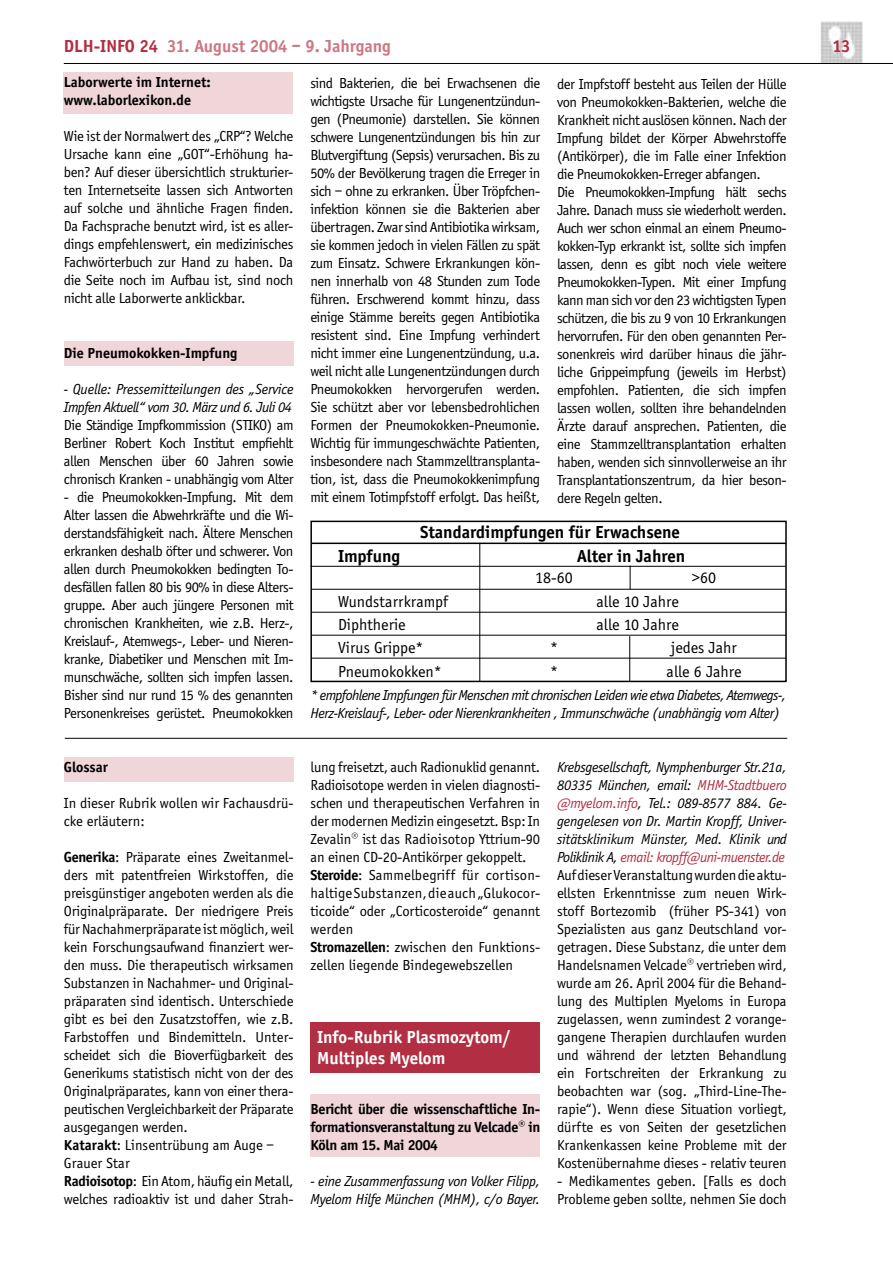
<style>
.page{position:relative;width:893px;height:1263px;background:#fff}
.page>*{position:absolute;margin:0;border:0;box-sizing:border-box;transform-origin:0 0}
.t1{font:700 18px "Officina Sans";color:#000}
.t2{font:700 18px/21px "Officina Sans";color:#fff}
.t3{font:700 18px "Officina Sans";color:#cd7784}
.t4{font:700 18px "Officina Sans";color:#b22e42}
.t5{font:16.5px "Officina Sans";color:#000}
.t6{font:15px/18px "Officina Sans";letter-spacing:-.02em;color:#000;text-align:justify}
.t7{font:italic 15px/18px "Officina Sans";letter-spacing:-.03em;color:#000}
.t8{font:700 15px/18px "Officina Sans";color:#000}
.t9{font:italic 15px/18px "Officina Sans";letter-spacing:-.01em;color:#000}
.t10{font:15px/18px "Officina Sans";color:#000}
.s1{color:#b22e42}
.s2{font-weight:700}
.s3{font-style:italic}
.s4{font-style:italic;color:#b22e42}
</style>
<div class="page">
<img style="left:820px;top:21px;width:43px;height:42px">
<hr style="left:64px;top:63px;width:829px;height:1px;background:#000">
<div style="left:63px;top:73px;width:230px;height:41px;background:#f0d5d9"></div>
<div style="left:64px;top:341px;width:229px;height:25px;background:#f0d5d9"></div>
<hr style="left:65px;top:738px;width:722px;height:1px;background:#000">
<div style="left:64px;top:757px;width:229px;height:24px;background:#f0d5d9"></div>
<div style="left:311px;top:1023px;width:229px;height:50px;background:#b22e42"></div>
<div style="left:311px;top:1094px;width:229px;height:63px;background:#f0d5d9"></div>
<hr style="left:479px;top:544px;width:1px;height:138px;background:#000">
<svg style="left:630px;top:565px;width:1px;height:24px"></svg>
<hr style="left:629px;top:636px;width:1px;height:46px;background:#000">
<div style="left:310px;top:521px;width:477px;height:161px;border:2px solid #000"></div>
<hr style="left:311px;top:566px;width:475px;height:1px;background:#000">
<hr style="left:311px;top:612px;width:475px;height:1px;background:#000">
<hr style="left:311px;top:635px;width:475px;height:1px;background:#000">
<hr style="left:311px;top:658px;width:475px;height:1px;background:#000">
<hr style="left:311px;top:589px;width:475px;height:1px;background:#000">
<hr style="left:312px;top:543px;width:474px;height:1px;background:#000">
<p class="t3" style="left:64px;top:35px;width:329px"><span class="s1">DLH-INFO 24</span> 31. August 2004 – 9. Jahrgang</p>
<p class="t4" style="left:832px;top:36px;width:20px">13</p>
<p class="t8" style="left:64px;top:73px;width:149px">Laborwerte im Internet: www.laborlexikon.de</p>
<p class="t6" style="left:64px;top:127px;width:231px">Wie ist der Normalwert des „CRP“? Welche Ursache kann eine „GOT“-Erhöhung ha&shy;ben? Auf dieser übersichtlich strukturier&shy;ten Internetseite lassen sich Antworten auf solche und ähnliche Fragen finden.<br>Da Fachsprache benutzt wird, ist es aller&shy;dings empfehlenswert, ein medizinisches Fachwörterbuch zur Hand zu haben. Da die Seite noch im Aufbau ist, sind noch nicht alle Laborwerte anklickbar.</p>
<p class="t6" style="left:310px;top:74px;width:231px">sind Bakterien, die bei Erwachsenen die wichtigste Ursache für Lungenentzündun&shy;gen (Pneumonie) darstellen. Sie können schwere Lungenentzündungen bis hin zur Blutvergiftung (Sepsis) verursachen. Bis zu 50% der Bevölkerung tragen die Erreger in sich – ohne zu erkranken. Über Tröpfchen&shy;infektion können sie die Bakterien aber übertragen. Zwar sind Antibiotika wirksam, sie kommen jedoch in vielen Fällen zu spät zum Einsatz. Schwere Erkrankungen kön&shy;nen innerhalb von 48 Stunden zum Tode führen. Erschwerend kommt hinzu, dass einige Stämme bereits gegen Antibiotika resistent sind. Eine Impfung verhindert nicht immer eine Lungenentzündung, u.a. weil nicht alle Lungenentzündungen durch Pneumokokken hervorgerufen werden.<br>Sie schützt aber vor lebensbedrohlichen Formen der Pneumokokken-Pneumonie.<br>Wichtig für immungeschwächte Patienten, insbesondere nach Stammzelltransplanta&shy;tion, ist, dass die Pneumokokkenimpfung mit einem Totimpfstoff erfolgt. Das heißt,</p>
<p class="t6" style="left:557px;top:75px;width:231px;text-align:left">der Impfstoff besteht aus Teilen der Hülle von Pneumokokken-Bakterien, welche die Krankheit nicht auslösen können. Nach der Impfung bildet der Körper Abwehrstoffe (Antikörper), die im Falle einer Infektion die Pneumokokken-Erreger abfangen.<br>Die Pneumokokken-Impfung hält sechs Jahre. Danach muss sie wiederholt werden.<br>Auch wer schon einmal an einem Pneumo&shy;kokken-Typ erkrankt ist, sollte sich impfen lassen, denn es gibt noch viele weitere Pneumokokken-Typen. Mit einer Impfung kann man sich vor den 23 wichtigsten Typen schützen, die bis zu 9 von 10 Erkrankungen hervorrufen. Für den oben genannten Per&shy;sonenkreis wird darüber hinaus die jähr&shy;liche Grippeimpfung (jeweils im Herbst) empfohlen. Patienten, die sich impfen lassen wollen, sollten ihre behandelnden Ärzte darauf ansprechen. Patienten, die eine Stammzelltransplantation erhalten haben, wenden sich sinnvollerweise an ihr Transplantationszentrum, da hier beson&shy;dere Regeln gelten.</p>
<p class="t1" style="left:420px;top:521px;width:261px">Standardimpfungen für Erwachsene</p>
<p class="t8" style="left:64px;top:344px;width:175px">Die Pneumokokken-Impfung</p>
<p class="t9" style="left:64px;top:381px;width:231px">- Quelle: Pressemitteilungen des „Service<br>Impfen Aktuell“ vom 30. März und 6. Juli 04</p>
<p class="t6" style="left:64px;top:416px;width:231px">Die Ständige Impfkommission (STIKO) am Berliner Robert Koch Institut empfiehlt allen Menschen über 60 Jahren sowie chronisch Kranken - unabhängig vom Alter</p>
<p class="t6" style="left:64px;top:488px;width:231px">- die Pneumokokken-Impfung. Mit dem Alter lassen die Abwehrkräfte und die Wi&shy;derstandsfähigkeit nach. Ältere Menschen erkranken deshalb öfter und schwerer. Von allen durch Pneumokokken bedingten To&shy;desfällen fallen 80 bis 90% in diese Alters&shy;gruppe. Aber auch jüngere Personen mit chronischen Krankheiten, wie z.B. Herz-, Kreislauf-, Atemwegs-, Leber- und Nieren&shy;kranke, Diabetiker und Menschen mit Im&shy;munschwäche, sollten sich impfen lassen.<br>Bisher sind nur rund 15 % des genannten Personenkreises gerüstet. Pneumokokken</p>
<p class="t1" style="left:338px;top:545px;width:64px">Impfung</p>
<p class="t1" style="left:577px;top:545px;width:110px">Alter in Jahren</p>
<p class="t5" style="left:535px;top:569px;width:39px">18-60</p>
<p class="t5" style="left:692px;top:569px;width:26px">&gt;60</p>
<p class="t5" style="left:338px;top:592px;width:111px">Wundstarrkrampf</p>
<p class="t5" style="left:596px;top:592px;width:84px">alle 10 Jahre</p>
<p class="t5" style="left:338px;top:615px;width:69px">Diphtherie</p>
<p class="t5" style="left:596px;top:615px;width:84px">alle 10 Jahre</p>
<p class="t5" style="left:338px;top:638px;width:87px">Virus Grippe*</p>
<p class="t5" style="left:550px;top:638px;width:10px">*</p>
<p class="t5" style="left:671px;top:638px;width:67px">jedes Jahr</p>
<p class="t5" style="left:338px;top:662px;width:105px">Pneumokokken*</p>
<p class="t5" style="left:550px;top:662px;width:10px">*</p>
<p class="t5" style="left:667px;top:662px;width:76px">alle 6 Jahre</p>
<p class="t7" style="left:311px;top:687px;width:477px">* empfohlene Impfungen für Menschen mit chronischen Leiden wie etwa Diabetes, Atemwegs-,<br>Herz-Kreislauf-, Leber- oder Nierenkrankheiten , Immunschwäche (unabhängig vom Alter)</p>
<p class="t8" style="left:64px;top:758px;width:46px">Glossar</p>
<p class="t10" style="left:64px;top:794px;width:231px">In dieser Rubrik wollen wir Fachausdrü&shy;cke erläutern:</p>
<p class="t6" style="left:64px;top:848px;width:231px;text-align:left"><span class="s2">Generika</span>: Präparate eines Zweitanmel&shy;ders mit patentfreien Wirkstoffen, die preisgünstiger angeboten werden als die Originalpräparate. Der niedrigere Preis für Nachahmerpräparate ist möglich, weil kein Forschungsaufwand finanziert wer&shy;den muss. Die therapeutisch wirksamen Substanzen in Nachahmer- und Original&shy;präparaten sind identisch. Unterschiede gibt es bei den Zusatzstoffen, wie z.B.<br>Farbstoffen und Bindemitteln. Unter&shy;scheidet sich die Bioverfügbarkeit des Generikums statistisch nicht von der des Originalpräparates, kann von einer thera&shy;peutischen Vergleichbarkeit der Präparate ausgegangen werden.<br><span class="s2">Katarakt</span>: Linsentrübung am Auge – Grauer Star<br><span class="s2">Radioisotop</span>: Ein Atom, häufig ein Metall, welches radioaktiv ist und daher Strah-</p>
<p class="t6" style="left:311px;top:758px;width:231px;text-align:left">lung freisetzt, auch Radionuklid genannt.<br>Radioisotope werden in vielen diagnosti&shy;schen und therapeutischen Verfahren in der modernen Medizin eingesetzt. Bsp: In Zevalin® ist das Radioisotop Yttrium-90 an einen CD-20-Antikörper gekoppelt.<br><span class="s2">Steroide</span>: Sammelbegriff für cortison&shy;haltige Substanzen, die auch „Glukocor&shy;ticoide“ oder „Corticosteroide“ genannt werden<br><span class="s2">Stromazellen</span>: zwischen den Funktions&shy;zellen liegende Bindegewebszellen</p>
<p class="t2" style="left:317px;top:1026px;width:195px">Info-Rubrik Plasmozytom/<br>Multiples Myelom</p>
<p class="t8" style="left:311px;top:1100px;width:231px;text-align:justify">Bericht über die wissenschaftliche In&shy;formationsveranstaltung zu Velcade® in Köln am 15. Mai 2004</p>
<p class="t7" style="left:311px;top:1172px;width:231px">- eine Zusammenfassung von Volker Filipp,<br>Myelom Hilfe München (MHM), c/o Bayer.</p>
<p class="t6" style="left:557px;top:758px;width:231px"><span class="s3">Krebsgesellschaft, Nymphenburger Str.21a, 80335 München, email:</span> <span class="s4">MHM-Stadtbuero @myelom.info</span><span class="s3">, Tel.: 089-8577 884. Ge&shy;gengelesen von Dr. Martin Kropff, Univer&shy;sitätsklinikum Münster, Med. Klinik und Poliklinik A,</span> <span class="s4">email: kropff@uni-muenster.de </span>Auf dieser Veranstaltung wurden die aktu&shy;ellsten Erkenntnisse zum neuen Wirk&shy;stoff Bortezomib (früher PS-341) von Spezialisten aus ganz Deutschland vor&shy;getragen. Diese Substanz, die unter dem Handelsnamen Velcade® vertrieben wird, wurde am 26. April 2004 für die Behand&shy;lung des Multiplen Myeloms in Europa zugelassen, wenn zumindest 2 vorange&shy;gangene Therapien durchlaufen wurden und während der letzten Behandlung ein Fortschreiten der Erkrankung zu beobachten war (sog. „Third-Line-The&shy;rapie“). Wenn diese Situation vorliegt, dürfte es von Seiten der gesetzlichen Krankenkassen keine Probleme mit der Kostenübernahme dieses - relativ teuren</p>
<p class="t6" style="left:557px;top:1172px;width:231px">- Medikamentes geben. [Falls es doch<br>Probleme geben sollte, nehmen Sie doch</p>
</div>
